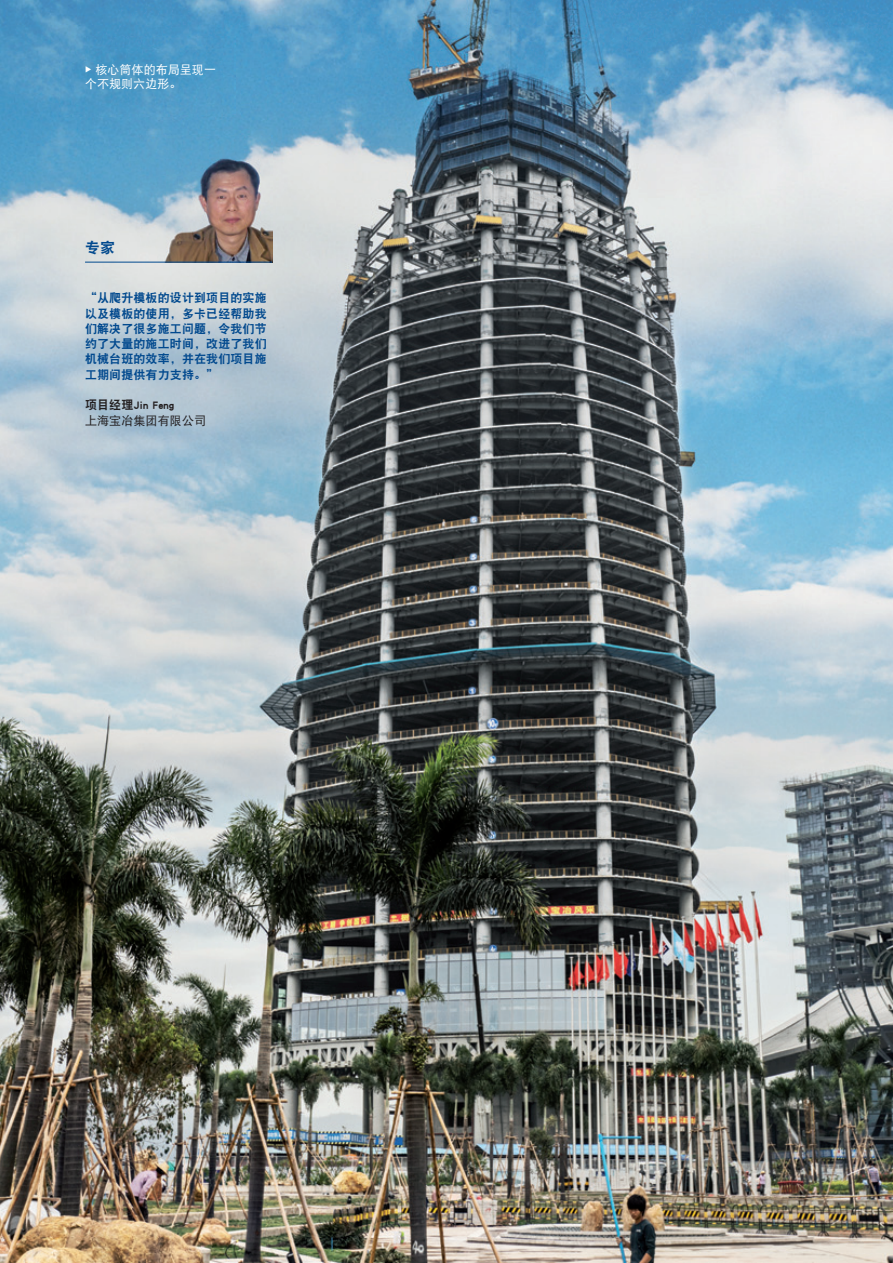
<style>
.page{position:relative;width:893px;height:1263px;background:#fff}
.page>*{position:absolute;margin:0;border:0;box-sizing:border-box;transform-origin:0 0}
.t1{font:15px "DFP Hei W9";color:#01498e}
.t2{font:12px/15.3px "DFP Hei W9";letter-spacing:.01em;color:#01498e;text-align:justify}
.t3{font:12px/13.8px "DFP Hei W5";letter-spacing:.005em;color:#fff}
.t4{font:12px "DFP Hei W9";letter-spacing:.01em;color:#231f20}
.t5{font:12px "DFP Hei W5";letter-spacing:.01em;color:#231f20}
</style>
<div class="page">
<img style="left:0;top:0;width:893px;height:1263px">
<img style="left:140px;top:136px;width:132px;height:126px">
<hr style="left:85px;top:262px;width:187px;height:1px;background:#01498e">
<img style="left:60px;top:37px;width:175px;height:79px">
<svg style="left:86px;top:66px;width:5px;height:7px"></svg>
<p class="t3" style="left:85px;top:62px;width:132px;text-indent:10px">核心筒体的布局呈现一个不规则六边形。</p>
<p class="t1" style="left:85px;top:240px;width:32px">专家</p>
<p class="t2" style="left:85px;top:290px;width:183px">“从爬升模板的设计到项目的实施以及模板的使用，多卡已经帮助我们解决了很多施工问题，令我们节约了大量的施工时间，改进了我们机械台班的效率，并在我们项目施工期间提供有力支持。”</p>
<p class="t4" style="left:85px;top:399px;width:91px">项目经理Jin Feng</p>
<p class="t5" style="left:85px;top:414px;width:123px">上海宝冶集团有限公司</p>
</div>
